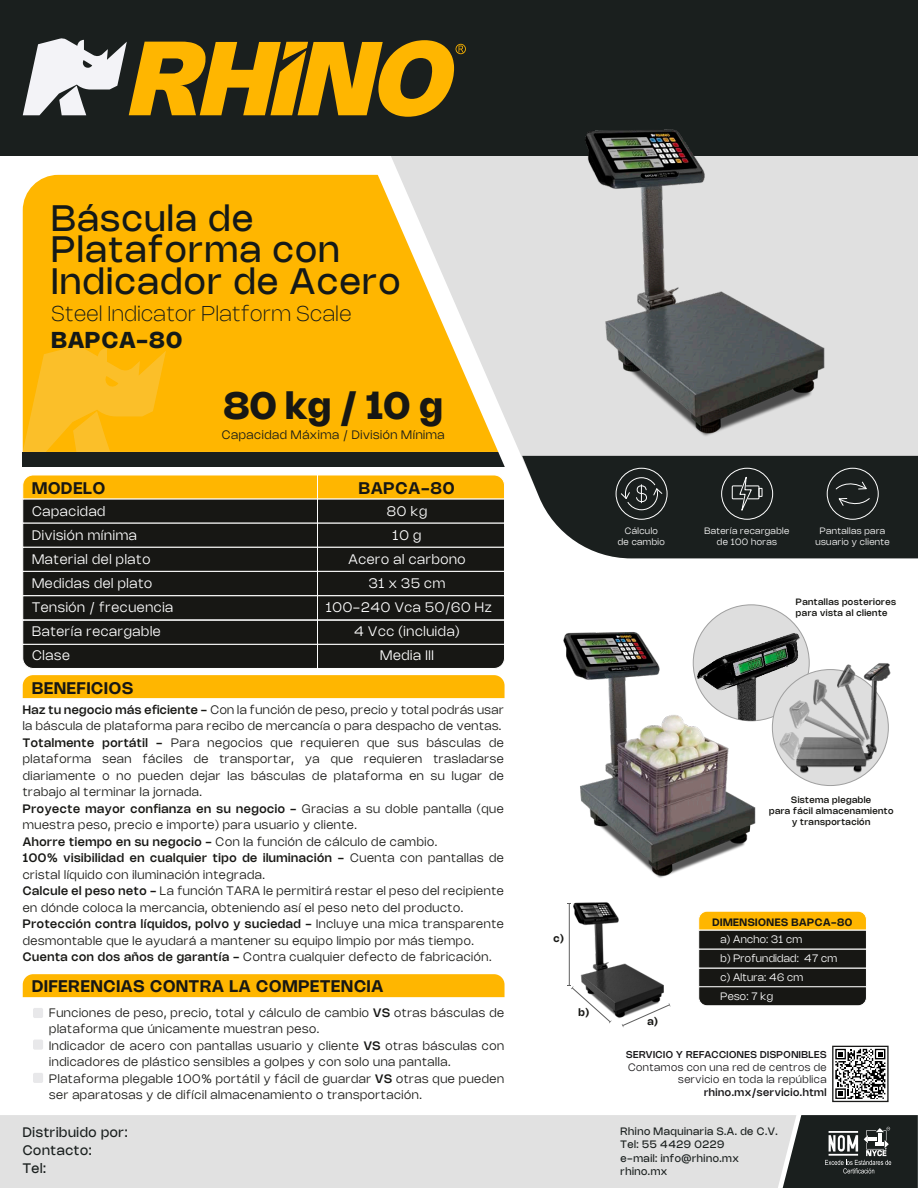
<style>
.page{position:relative;width:918px;height:1188px;background:#fff}
.page>*{position:absolute;margin:0;border:0;box-sizing:border-box;transform-origin:0 0}
.t1{font:700 37.5px "Nohemi";color:#171714}
.t2{font:36px/31.5px "Nohemi";letter-spacing:.05em;color:#141918}
.t3{font:700 22.5px "Nohemi";letter-spacing:.05em;color:#141918}
.t4{font:200 21px "Nohemi";letter-spacing:.025em;color:#141918}
.t5{font:600 16.5px "Nohemi";letter-spacing:.05em;color:#171714}
.t6{font:300 13.5px/24px "Nohemi";letter-spacing:.05em;color:#fff}
.t7{font:13.5px/18px "Nohemi";letter-spacing:.05em;color:#1a1f1e}
.t8{font:300 12px/16.5px "Nohemi";letter-spacing:.05em;color:#171714}
.t9{font:300 12px "Nohemi";letter-spacing:.05em;color:#141918}
.t10{font:10.5px/13.5px "Nohemi";letter-spacing:.05em;color:#1a1f1e}
.t11{font:300 10.5px/12.6px "Nohemi";letter-spacing:.05em;color:#19181a;text-align:right}
.t12{font:300 10.5px/18.9px "Nohemi";letter-spacing:.025em;color:#fff}
.t13{font:600 10.5px "Nohemi";letter-spacing:.05em;color:#171714}
.t14{font:500 10.5px "Nohemi";letter-spacing:.05em;color:#19181a}
.t15{font:500 9.75px "Nohemi";letter-spacing:.05em;color:#19181a}
.t16{font:500 9px/10.8px "Nohemi";letter-spacing:.05em;color:#171714}
.t17{font:300 9px/10.8px "Nohemi";letter-spacing:.05em;color:#fff;text-align:center}
.s1{font-weight:500}
</style>
<div class="page">
<img style="left:563px;top:607px;width:211px;height:271px">
<div style="left:23px;top:175px;width:282px;height:277px;background:#ffb600"></div>
<div style="left:23px;top:452px;width:570px;height:14px;background:#1a1f1e"></div>
<svg style="left:23px;top:346px;width:143px;height:106px;background:#fcbb18"></svg>
<svg style="left:305px;top:155px;width:613px;height:404px;background:#e7cd8c"></svg>
<div style="left:0;top:1115px;width:783px;height:73px;background:#e1e1e1"></div>
<div style="left:0;top:0;width:918px;height:155px;background:#1a1f1e"></div>
<svg style="left:23px;top:38px;width:443px;height:79px"></svg>
<svg style="left:22px;top:474px;width:483px;height:25px;background:#ffbc17"></svg>
<div style="left:22px;top:499px;width:296px;height:25px;background:#171714"></div>
<div style="left:317px;top:499px;width:188px;height:25px;background:#171714"></div>
<div style="left:22px;top:523px;width:296px;height:25px;background:#171714"></div>
<div style="left:317px;top:523px;width:188px;height:25px;background:#171714"></div>
<div style="left:22px;top:547px;width:296px;height:25px;background:#171714;border:1px solid #fff"></div>
<div style="left:317px;top:547px;width:188px;height:25px;background:#171714;border:1px solid #fff"></div>
<div style="left:22px;top:571px;width:296px;height:25px;background:#171714;border:1px solid #fff"></div>
<div style="left:317px;top:571px;width:188px;height:25px;background:#171714;border:1px solid #fff"></div>
<div style="left:22px;top:595px;width:296px;height:25px;background:#171714;border:1px solid #fff"></div>
<div style="left:317px;top:595px;width:188px;height:25px;background:#171714;border:1px solid #fff"></div>
<div style="left:22px;top:620px;width:296px;height:25px;background:#171714;border:1px solid #fff"></div>
<div style="left:317px;top:620px;width:188px;height:25px;background:#171714;border:1px solid #fff"></div>
<svg style="left:22px;top:644px;width:483px;height:25px;background:#2a2a28"></svg>
<svg style="left:698px;top:911px;width:169px;height:19px;background:#ffbc15"></svg>
<div style="left:698px;top:930px;width:169px;height:20px;background:#171714;border:1px solid #fff"></div>
<div style="left:698px;top:949px;width:169px;height:20px;background:#171714;border:1px solid #fff"></div>
<div style="left:698px;top:968px;width:169px;height:20px;background:#171714;border:1px solid #fff"></div>
<svg style="left:698px;top:986px;width:169px;height:20px;background:#30302e"></svg>
<svg style="left:783px;top:1115px;width:135px;height:73px;background:#3b3f3f"></svg>
<img style="left:563px;top:129px;width:296px;height:321px">
<svg style="left:832px;top:1045px;width:57px;height:58px"></svg>
<svg style="left:835px;top:1049px;width:50px;height:50px"></svg>
<div style="left:832px;top:1046px;width:57px;height:56px;border:1px solid #1b1b1a"></div>
<svg style="left:772px;top:670px;width:116px;height:116px"></svg>
<img style="left:769px;top:659px;width:122px;height:117px">
<img style="left:567px;top:902px;width:97px;height:122px">
<svg style="left:622px;top:1003px;width:49px;height:24px"></svg>
<hr style="left:569px;top:903px;width:1px;height:83px;background:#5f5f5f">
<svg style="left:568px;top:985px;width:44px;height:38px"></svg>
<svg style="left:522px;top:456px;width:396px;height:102px;background:#2f3433"></svg>
<div style="left:23px;top:675px;width:482px;height:23px;background:#ffb600"></div>
<div style="left:23px;top:974px;width:482px;height:23px;background:#ffb600"></div>
<div style="left:33px;top:1008px;width:10px;height:10px;background:#e8e8ea;border-radius:2px"></div>
<div style="left:33px;top:1073px;width:10px;height:10px;background:#e8e8ea;border-radius:2px"></div>
<div style="left:33px;top:1040px;width:10px;height:10px;background:#e8e8ea;border-radius:2px"></div>
<img style="left:693px;top:609px;width:114px;height:112px">
<h2 class="t2" style="left:51px;top:204px;width:350px">Báscula de<br>Plataforma con<br>Indicador de Acero</h2>
<h3 class="t4" style="left:51px;top:304px;width:301px">Steel Indicator Platform Scale</h3>
<h3 class="t3" style="left:51px;top:329px;width:132px">BAPCA-80</h3>
<h1 class="t1" style="left:224px;top:387px;width:220px">80 kg / 10 g</h1>
<p class="t9" style="left:222px;top:428px;width:224px">Capacidad Máxima / División Mínima</p>
<h3 class="t5" style="left:32px;top:480px;width:75px">MODELO</h3>
<h3 class="t5" style="left:359px;top:480px;width:97px">BAPCA-80</h3>
<p class="t6" style="left:32px;top:500px;width:143px">Capacidad<br>División mínima<br>Material del plato<br>Medidas del plato<br>Tensión / frecuencia<br>Batería recargable<br>Clase</p>
<p class="t6" style="left:326px;top:500px;width:168px;text-align:center">80 kg<br>10 g<br>Acero al carbono<br>31 x 35 cm<br>100-240 Vca 50/60 Hz<br>4 Vcc (incluida)<br>Media III</p>
<h3 class="t5" style="left:32px;top:680px;width:102px">BENEFICIOS</h3>
<p class="t8" style="left:23px;top:702px;width:483px"><span class="s1">Haz tu negocio más eficiente -</span> Con la función de peso, precio y total podrás usar la báscula de plataforma para recibo de mercancía o para despacho de ventas.<br><span class="s1">Totalmente portátil -</span> Para negocios que requieren que sus básculas de plataforma sean fáciles de transportar, ya que requieren trasladarse diariamente o no pueden dejar las básculas de plataforma en su lugar de trabajo al terminar la jornada.<br><span class="s1">Proyecte mayor confianza en su negocio -</span> Gracias a su doble pantalla (que muestra peso, precio e importe) para usuario y cliente.<br><span class="s1">Ahorre tiempo en su negocio -</span> Con la función de cálculo de cambio.<br><span class="s1">100% visibilidad en cualquier tipo de iluminación -</span> Cuenta con pantallas de cristal líquido con iluminación integrada.<br><span class="s1">Calcule el peso neto -</span> La función TARA le permitirá restar el peso del recipiente en dónde coloca la mercancia, obteniendo así el peso neto del producto.<br><span class="s1">Protección contra líquidos, polvo y suciedad -</span> Incluye una mica transparente desmontable que le ayudará a mantener su equipo limpio por más tiempo.<br><span class="s1">Cuenta con dos años de garantía -</span> Contra cualquier defecto de fabricación.</p>
<h3 class="t5" style="left:32px;top:978px;width:353px">DIFERENCIAS CONTRA LA COMPETENCIA</h3>
<p class="t8" style="left:49px;top:1005px;width:456px">Funciones de peso, precio, total y cálculo de cambio <span class="s1">VS</span> otras básculas de plataforma que únicamente muestran peso.<br>Indicador de acero con pantallas usuario y cliente <span class="s1">VS</span> otras básculas con indicadores de plástico sensibles a golpes y con solo una pantalla.<br>Plataforma plegable 100% portátil y fácil de guardar <span class="s1">VS</span> otras que pueden ser aparatosas y de difícil almacenamiento o transportación.</p>
<p class="t7" style="left:23px;top:1124px;width:106px">Distribuido por:<br>Contacto:<br>Tel:</p>
<p class="t17" style="left:618px;top:526px;width:49px">Cálculo<br>de cambio</p>
<p class="t17" style="left:704px;top:526px;width:86px">Batería recargable de 100 horas</p>
<p class="t17" style="left:815px;top:526px;width:76px">Pantallas para usuario y cliente</p>
<p class="t16" style="left:796px;top:597px;width:102px">Pantallas posteriores para vista al cliente</p>
<p class="t16" style="left:769px;top:795px;width:126px;text-align:center">Sistema plegable<br>para fácil almacenamiento y transportación</p>
<p class="t13" style="left:554px;top:933px;width:12px">c)</p>
<p class="t13" style="left:579px;top:1007px;width:12px">b)</p>
<p class="t13" style="left:648px;top:1017px;width:12px">a)</p>
<p class="t13" style="left:712px;top:917px;width:141px">DIMENSIONES BAPCA-80</p>
<p class="t12" style="left:721px;top:931px;width:118px">a) Ancho: 31 cm<br>b) Profundidad: 47 cm c) Altura: 46 cm<br>Peso: 7 kg</p>
<p class="t15" style="left:626px;top:1050px;width:202px">SERVICIO Y REFACCIONES DISPONIBLES</p>
<p class="t11" style="left:628px;top:1061px;width:200px">Contamos con una red de centros de servicio en toda la república</p>
<p class="t14" style="left:704px;top:1087px;width:124px">rhino.mx/servicio.html</p>
<p class="t10" style="left:621px;top:1125px;width:159px">Rhino Maquinaria S.A. de C.V.<br>Tel: 55 4429 0229<br>e-mail: info@rhino.mx rhino.mx</p>
</div>
